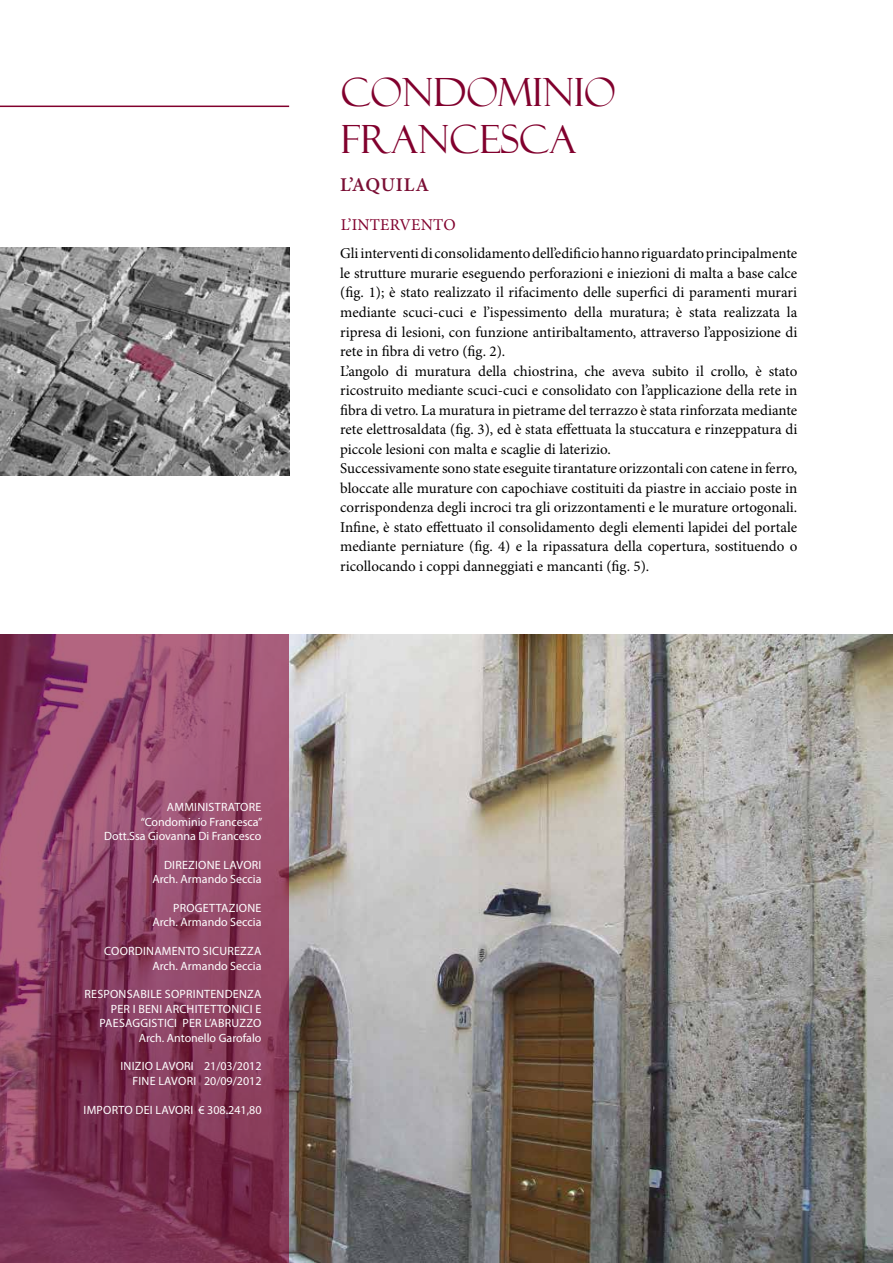
<style>
.page{position:relative;width:893px;height:1263px;background:#fff}
.page>*{position:absolute;margin:0;border:0;box-sizing:border-box;transform-origin:0 0}
.t1{font:39px/46.8px "Felix Titling";color:#81002d}
.t2{font:600 19.5px "Minion Pro";letter-spacing:.04em;color:#7a0e34}
.t3{font:16.5px "Minion Pro";letter-spacing:.01em;color:#81002d}
.t4{font:15px/19.5px "Minion Pro";color:#000}
.t5{font:12px/14.4px "Myriad Pro";letter-spacing:.02em;color:#fff;text-align:right}
.t6{font:12px/14.4px "Myriad Pro";color:#fff;text-align:right}
</style>
<div class="page">
<img style="left:289px;top:635px;width:604px;height:628px">
<svg style="left:0;top:635px;width:289px;height:628px;background:#8b4061"></svg>
<img style="left:0;top:248px;width:289px;height:228px">
<hr style="left:0;top:106px;width:289px;height:1px;background:#81002d">
<h1 class="t1" style="left:341px;top:69px;width:276px">CONDOMINIO<br>FRANCESCA</h1>
<h2 class="t2" style="left:340px;top:171px;width:90px">L’AQUILA</h2>
<p class="t3" style="left:341px;top:214px;width:116px">L’INTERVENTO</p>
<p class="t4" style="left:340px;top:245px;width:459px">Gli interventi di consolidamento dell’edificio hanno riguardato principalmente le strutture murarie eseguendo perforazioni e iniezioni di malta a base calce (fig. 1); è stato realizzato il rifacimento delle superfici di paramenti murari mediante scuci-cuci e l’ispessimento della muratura; è stata realizzata la ripresa di lesioni, con funzione antiribaltamento, attraverso l’apposizione di rete in fibra di vetro (fig. 2).<br>L’angolo di muratura della chiostrina, che aveva subito il crollo, è stato ricostruito mediante scuci-cuci e consolidato con l’applicazione della rete in fibra di vetro. La muratura in pietrame del terrazzo è stata rinforzata mediante rete elettrosaldata (fig. 3), ed è stata effettuata la stuccatura e rinzeppatura di piccole lesioni con malta e scaglie di laterizio.<br>Successivamente sono state eseguite tirantature orizzontali con catene in ferro, bloccate alle murature con capochiave costituiti da piastre in acciaio poste in corrispondenza degli incroci tra gli orizzontamenti e le murature ortogonali.<br>Infine, è stato effettuato il consolidamento degli elementi lapidei del portale mediante perniature (fig. 4) e la ripassatura della copertura, sostituendo o ricollocando i coppi danneggiati e mancanti (fig. 5).</p>
<p class="t6" style="left:104px;top:800px;width:160px">AMMINISTRATORE “Condominio Francesca”<br>Dott.Ssa Giovanna Di Francesco</p>
<p class="t5" style="left:152px;top:857px;width:111px">DIREZIONE LAVORI<br>Arch. Armando Seccia</p>
<p class="t6" style="left:152px;top:900px;width:111px">PROGETTAZIONE<br>Arch. Armando Seccia</p>
<p class="t5" style="left:104px;top:944px;width:159px">COORDINAMENTO SICUREZZA<br>Arch. Armando Seccia</p>
<p class="t5" style="left:84px;top:987px;width:179px">RESPONSABILE SOPRINTENDENZA<br>PER I BENI ARCHITETTONICI E<br>PAESAGGISTICI PER L’ABRUZZO<br>Arch. Antonello Garofalo</p>
<p class="t5" style="left:120px;top:1059px;width:143px">INIZIO LAVORI 21/03/2012<br>FINE LAVORI 20/09/2012</p>
<p class="t5" style="left:84px;top:1102px;width:179px">IMPORTO DEI LAVORI € 308.241,80</p>
</div>
